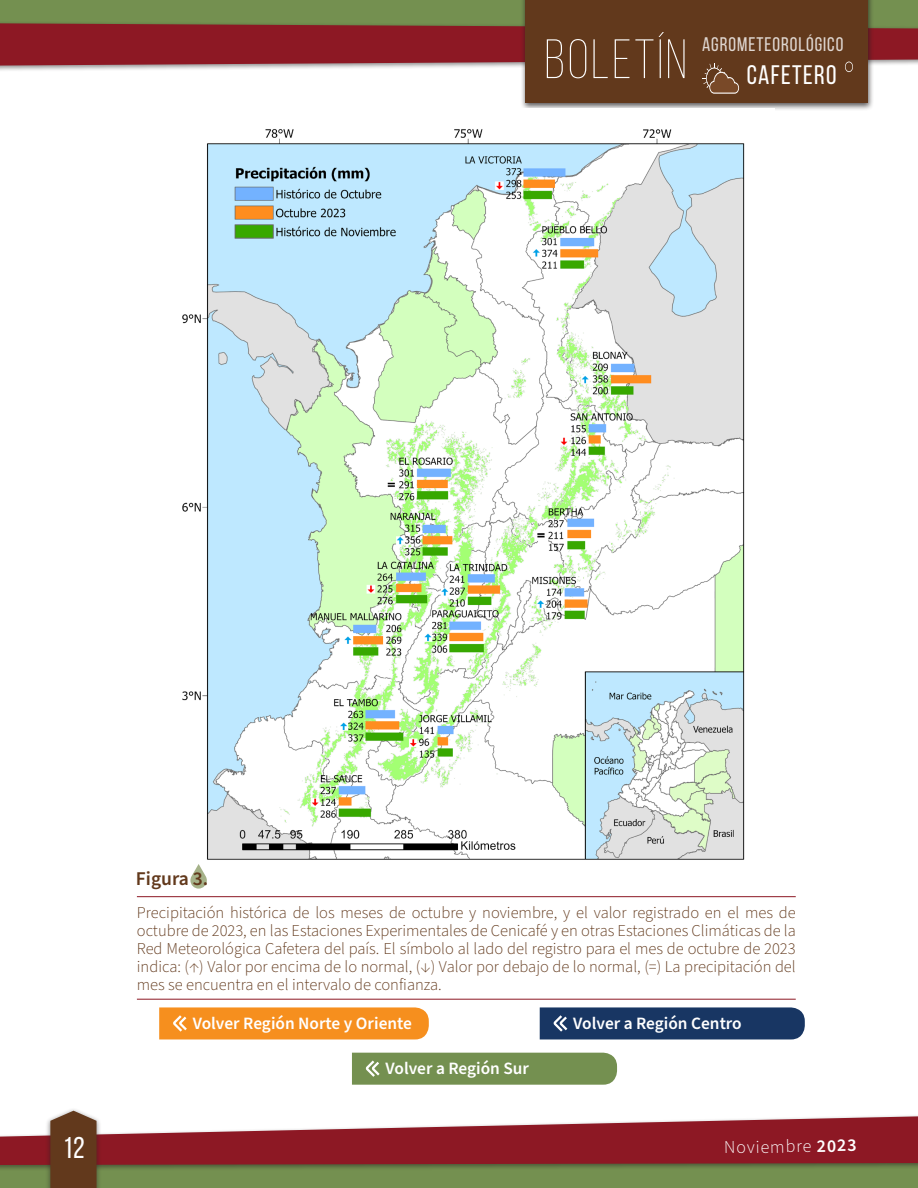
<style>
.page{position:relative;width:918px;height:1188px;background:#fff}
.page>*{position:absolute;margin:0;border:0;box-sizing:border-box;transform-origin:0 0}
.t1{font:300 55.35px "Bebas Neue";letter-spacing:.05em;color:#fff}
.t2{font:30px "Bebas Neue";color:#fff}
.t3{font:26.85px "Bebas Neue";letter-spacing:.05em;color:#fff}
.t4{font:19.65px "Bebas Neue";letter-spacing:.05em;color:#fff}
.Tit-figuras{font:600 19.5px "Source Sans Pro";color:#62391c}
.t5{font:300 18px "Source Sans Pro";color:#fff}
.Subtítulos{font:600 17.25px "Source Sans Pro";color:#fff}
.Figuras{font:300 16.5px/18px "Source Sans Pro";color:#62391c;text-align:justify}
.s1{font-weight:600}
</style>
<div class="page">
<div style="left:0;top:1143px;width:918px;height:45px;background:#749050"></div>
<div style="left:0;top:0;width:918px;height:55px;background:#749050"></div>
<div style="left:0;top:1113px;width:918px;height:59px;background:#231f20;opacity:.5"></div>
<svg style="left:0;top:1116px;width:918px;height:49px;fill:#8d1824"></svg>
<div style="left:520px;top:0;width:354px;height:111px;background:#231f20;opacity:.75"></div>
<div style="left:526px;top:0;width:342px;height:103px;background:#62391c"></div>
<svg style="left:0;top:23px;width:918px;height:71px"></svg>
<div style="left:45px;top:1107px;width:57px;height:81px;background:#231f20;opacity:.5"></div>
<svg style="left:50px;top:1111px;width:47px;height:77px;background:#6b452a"></svg>
<img style="left:182px;top:108px;width:592px;height:752px">
<svg style="left:190px;top:864px;width:17px;height:25px"></svg>
<hr style="left:137px;top:896px;width:659px;height:1px;background:#8d1824">
<hr style="left:137px;top:999px;width:659px;height:1px;background:#8d1824">
<div style="left:159px;top:1007px;width:270px;height:32px;background:#f68f1e"></div>
<div style="left:540px;top:1007px;width:265px;height:32px;background:#183663"></div>
<div style="left:352px;top:1053px;width:265px;height:32px;background:#749050"></div>
<p class="Tit-figuras" style="left:136px;top:865px;width:74px">Figura 3.</p>
<h1 class="t1" style="left:545px;top:30px;width:144px">BOLETÍN</h1>
<p class="t4" style="left:702px;top:34px;width:143px">AGROMETEOROLÓGICO</p>
<h3 class="t3" style="left:747px;top:60px;width:91px">CAFETERO</h3>
<p class="Figuras" style="left:137px;top:904px;width:660px">Precipitación histórica de los meses de octubre y noviembre, y el valor registrado en el mes de octubre de 2023, en las Estaciones Experimentales de Cenicafé y en otras Estaciones Climáticas de la Red Meteorológica Cafetera del país. El símbolo al lado del registro para el mes de octubre de 2023 indica: (↑) Valor por encima de lo normal, (↓) Valor por debajo de lo normal, (=) La precipitación del mes se encuentra en el intervalo de confianza.</p>
<p class="Subtítulos" style="left:193px;top:1011px;width:221px">Volver Región Norte y Oriente</p>
<p class="Subtítulos" style="left:573px;top:1011px;width:170px">Volver a Región Centro</p>
<p class="Subtítulos" style="left:386px;top:1057px;width:145px">Volver a Región Sur</p>
<h2 class="t2" style="left:63px;top:1132px;width:23px">12</h2>
<p class="t5" style="left:724px;top:1135px;width:134px;rotate:-1deg">Noviembre <span class="s1">2023</span></p>
</div>
